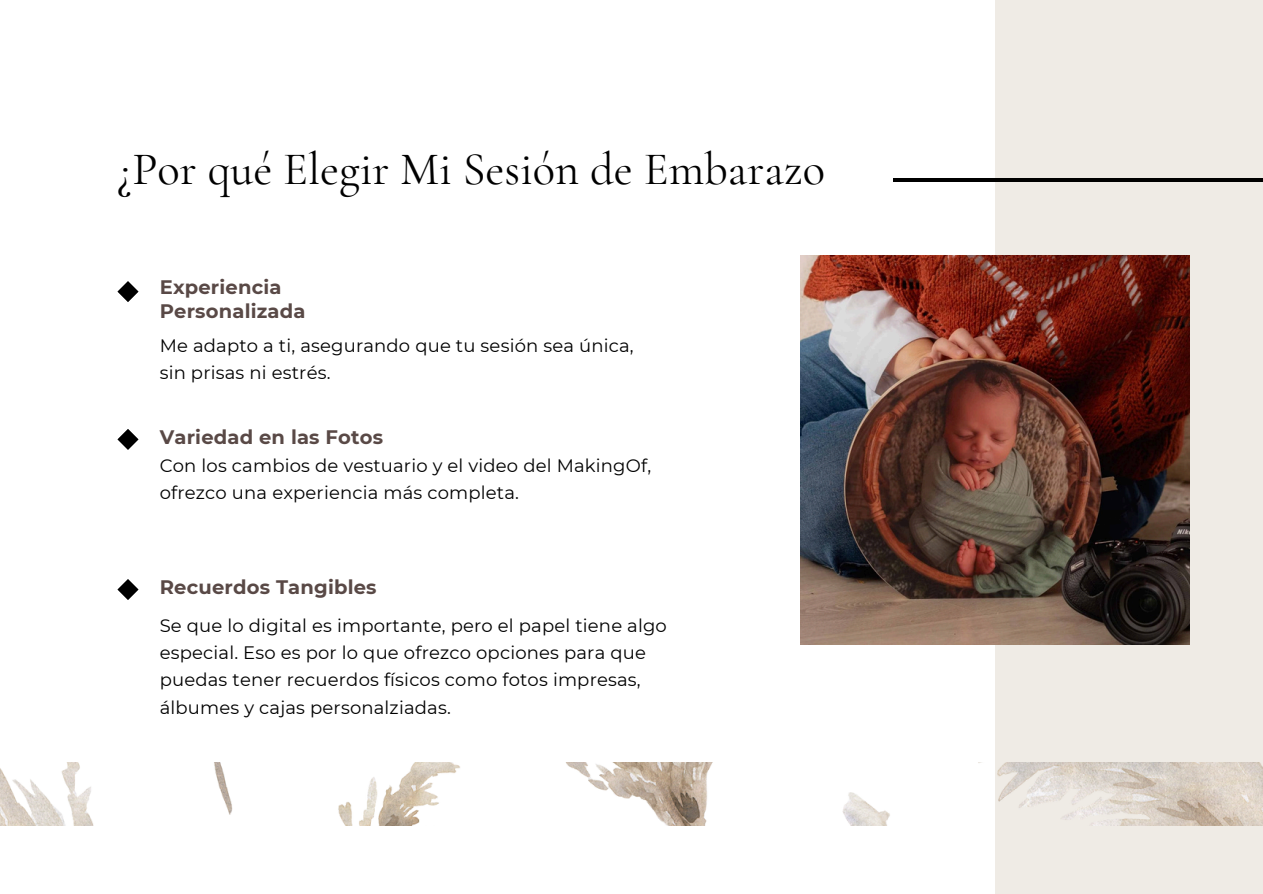
<style>
.page{position:relative;width:1263px;height:894px;background:#fff}
.page>*{position:absolute;margin:0;border:0;box-sizing:border-box;transform-origin:0 0}
.t1{font:46.5px "Cormorant Garamond";color:#000}
.t2{font:700 19.5px/23.7px "Montserrat";letter-spacing:.01em;color:#594946}
.t3{font:18px/27px "Montserrat";letter-spacing:.01em;color:#000}
</style>
<div class="page">
<div style="left:995px;top:0;width:268px;height:893px;background:#efebe5"></div>
<hr style="left:893px;top:179px;width:370px;height:2px;background:#000">
<svg style="left:117px;top:429px;width:22px;height:21px"></svg>
<svg style="left:117px;top:579px;width:22px;height:21px"></svg>
<svg style="left:117px;top:281px;width:22px;height:21px"></svg>
<img style="left:801px;top:256px;width:388px;height:388px">
<img style="left:0;top:762px;width:1262px;height:63px">
<h2 class="t1" style="left:117px;top:141px;width:709px">¿Por qué Elegir Mi Sesión de Embarazo</h2>
<h1 class="t2" style="left:160px;top:275px;width:147px">Experiencia<br>Personalizada</h1>
<p class="t3" style="left:160px;top:332px;width:476px">Me adapto a ti, asegurando que tu sesión sea única, sin prisas ni estrés.</p>
<h2 class="t2" style="left:160px;top:424px;width:225px">Variedad en las Fotos</h2>
<p class="t3" style="left:160px;top:452px;width:493px">Con los cambios de vestuario y el video del MakingOf, ofrezco una experiencia más completa.</p>
<h2 class="t2" style="left:160px;top:574px;width:218px">Recuerdos Tangibles</h2>
<p class="t3" style="left:160px;top:612px;width:509px">Se que lo digital es importante, pero el papel tiene algo especial. Eso es por lo que ofrezco opciones para que puedas tener recuerdos físicos como fotos impresas, álbumes y cajas personalziadas.</p>
</div>
